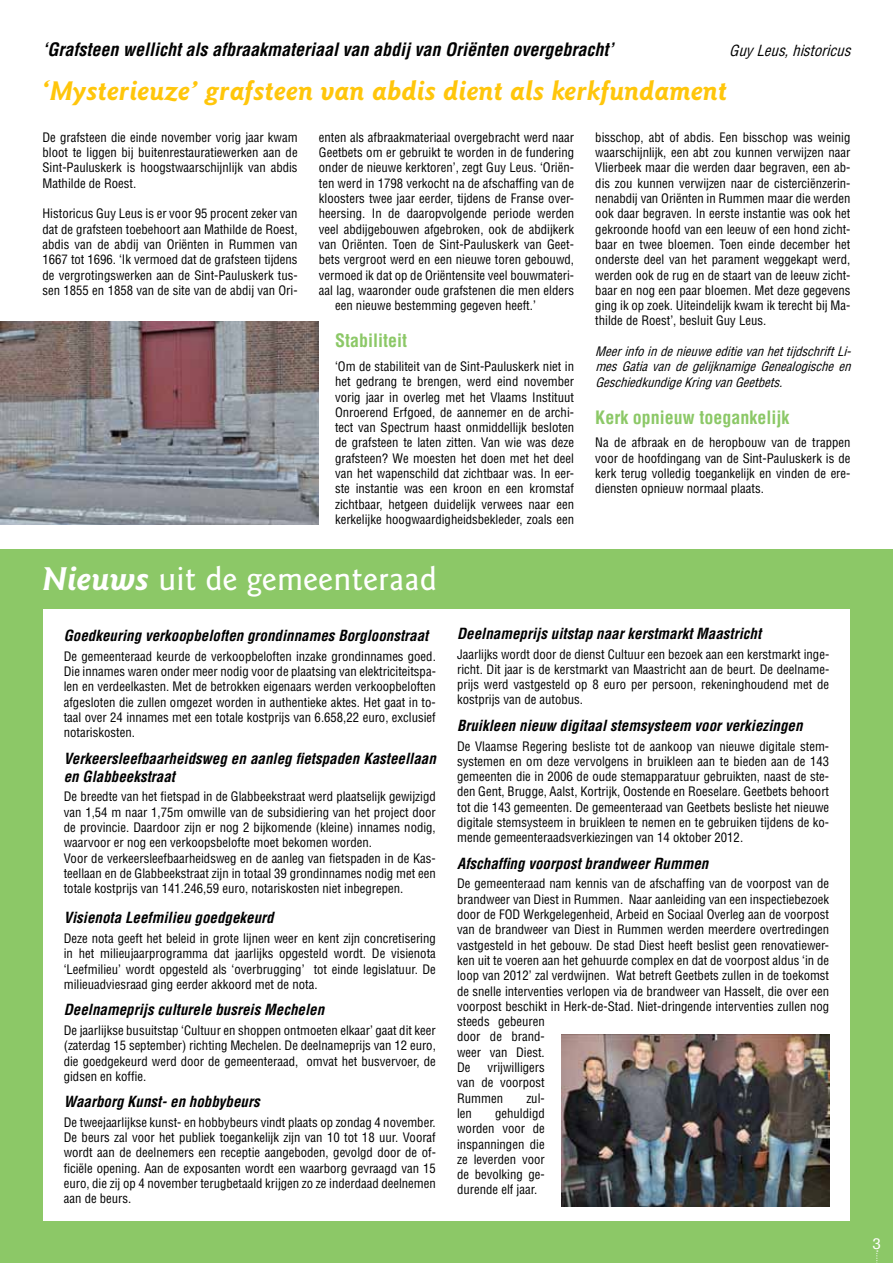
<style>
.page{position:relative;width:893px;height:1263px;background:#fff}
.page>*{position:absolute;margin:0;border:0;box-sizing:border-box;transform-origin:0 0}
.t1{font:500 33px "Goudy Sans IT Cby BT";color:#fff}
.t2{font:italic 700 27px "Goudy Sans IT Cby BT";color:#ffc60b}
.t3{font:italic 700 condensed 18px "Helvetica";color:#000}
.t4{font:700 condensed 18px "Helvetica";color:#8cc867}
.t5{font:italic 700 condensed 15px/18px "Helvetica";color:#000}
.t6{font:italic condensed 15px "Helvetica";color:#000}
.t7{font:condensed 14.4px "Helvetica";color:#fff;scale:1.2 1}
.t8{font:condensed 12.75px/15.3px "Helvetica";color:#000;text-align:justify}
.t9{font:italic condensed 12.75px/15.3px "Helvetica";color:#000;text-align:justify}
.s1{font-weight:700;font-style:italic}
</style>
<div class="page">
<div style="left:1px;top:550px;width:892px;height:713px;background:#8cc867"></div>
<div style="left:43px;top:609px;width:807px;height:611px;background:#fff"></div>
<img style="left:562px;top:1034px;width:267px;height:172px">
<svg style="left:876px;top:1250px;width:2px;height:13px"></svg>
<img style="left:0;top:322px;width:318px;height:202px">
<h3 class="t3" style="left:43px;top:39px;width:572px">‘Grafsteen wellicht als afbraakmateriaal van abdij van Oriënten overgebracht’</h3>
<p class="t6" style="left:729px;top:42px;width:128px">GuyLeus,historicus</p>
<h2 class="t2" style="left:43px;top:74px;width:686px">‘Mysterieuze’ grafsteen van abdis dient als kerkfundament</h2>
<p class="t8" style="left:43px;top:129px;width:257px">De grafsteen die einde november vorig jaar kwam bloot te liggen bij buitenrestauratiewerken aan de Sint-Pauluskerk is hoogstwaarschijnlijk van abdis Mathilde de Roest.</p>
<p class="t8" style="left:43px;top:206px;width:257px">Historicus Guy Leus is er voor 95 procent zeker van dat de grafsteen toebehoort aan Mathilde de Roest, abdis van de abdij van Oriënten in Rummen van 1667 tot 1696. ‘Ik vermoed dat de grafsteen tijdens de vergrotingswerken aan de Sint-Pauluskerk tus&shy;sen 1855 en 1858 van de site van de abdij van Ori-</p>
<p class="t8" style="left:319px;top:129px;width:257px">ënten als afbraakmateriaal overgebracht werd naar</p>
<p class="t8" style="left:319px;top:145px;width:257px">Geetbets om er gebruikt te worden in de fundering</p>
<p class="t8" style="left:319px;top:160px;width:257px">onder de nieuwe kerktoren’, zegt Guy Leus. ‘Oriën-</p>
<p class="t8" style="left:319px;top:175px;width:257px">ten werd in 1798 verkocht na de afschaffing van de</p>
<p class="t8" style="left:319px;top:191px;width:257px">kloosters twee jaar eerder, tijdens de Franse over-</p>
<p class="t8" style="left:319px;top:206px;width:257px">heersing. In de daaropvolgende periode werden</p>
<p class="t8" style="left:319px;top:221px;width:257px">veel abdijgebouwen afgebroken, ook de abdijkerk</p>
<p class="t8" style="left:319px;top:236px;width:257px">van Oriënten. Toen de Sint-Pauluskerk van Geet-</p>
<p class="t8" style="left:319px;top:252px;width:257px">bets vergroot werd en een nieuwe toren gebouwd,</p>
<p class="t8" style="left:319px;top:267px;width:257px">vermoed ik dat op de Oriëntensite veel bouwmateri-</p>
<p class="t8" style="left:319px;top:282px;width:257px">aal lag, waaronder oude grafstenen die men elders</p>
<p class="t8" style="left:335px;top:298px;width:202px">een nieuwe bestemming gegeven heeft.’</p>
<h3 class="t4" style="left:335px;top:330px;width:74px">Stabiliteit</h3>
<p class="t8" style="left:335px;top:358px;width:241px">‘Om de stabiliteit van de Sint-Pauluskerk niet in het gedrang te brengen, werd eind november vorig jaar in overleg met het Vlaams Instituut Onroerend Erfgoed, de aannemer en de archi&shy;tect van Spectrum haast onmiddellijk besloten de grafsteen te laten zitten. Van wie was deze grafsteen? We moesten het doen met het deel van het wapenschild dat zichtbaar was. In eer&shy;ste instantie was een kroon en een kromstaf zichtbaar, hetgeen duidelijk verwees naar een kerkelijke hoogwaardigheidsbekleder, zoals een</p>
<p class="t8" style="left:595px;top:129px;width:257px">bisschop, abt of abdis. Een bisschop was weinig waarschijnlijk, een abt zou kunnen verwijzen naar Vlierbeek maar die werden daar begraven, een ab&shy;dis zou kunnen verwijzen naar de cisterciënzerin&shy;nenabdij van Oriënten in Rummen maar die werden ook daar begraven. In eerste instantie was ook het gekroonde hoofd van een leeuw of een hond zicht&shy;baar en twee bloemen. Toen einde december het onderste deel van het parament weggekapt werd, werden ook de rug en de staart van de leeuw zicht&shy;baar en nog een paar bloemen. Met deze gegevens ging ik op zoek. Uiteindelijk kwam ik terecht bij Ma&shy;thilde de Roest’, besluit Guy Leus.</p>
<p class="t9" style="left:595px;top:344px;width:261px">MeerinfoindenieuweeditievanhettijdschriftLi&shy;mes Gatia van de gelijknamige Genealogische en GeschiedkundigeKringvanGeetbets.</p>
<h3 class="t4" style="left:595px;top:406px;width:196px">Kerk opnieuw toegankelijk</h3>
<p class="t8" style="left:595px;top:435px;width:257px">Na de afbraak en de heropbouw van de trappen voor de hoofdingang van de Sint-Pauluskerk is de kerk terug volledig toegankelijk en vinden de ere&shy;diensten opnieuw normaal plaats.</p>
<h1 class="t1" style="left:43px;top:558px;width:396px"><span class="s1">Nieuws</span> uit de gemeenteraad</h1>
<p class="t5" style="left:64px;top:627px;width:366px">Goedkeuring verkoopbeloften grondinnames Borgloonstraat</p>
<p class="t8" style="left:64px;top:648px;width:374px">De gemeenteraad keurde de verkoopbeloften inzake grondinnames goed.<br>Die innames waren onder meer nodig voor de plaatsing van elektriciteitspa&shy;len en verdeelkasten. Met de betrokken eigenaars werden verkoopbeloften afgesloten die zullen omgezet worden in authentieke aktes. Het gaat in to&shy;taal over 24 innames met een totale kostprijs van 6.658,22 euro, exclusief notariskosten.</p>
<p class="t5" style="left:64px;top:749px;width:374px">Verkeersleefbaarheidsweg en aanleg fietspaden Kasteellaan en Glabbeekstraat</p>
<p class="t8" style="left:64px;top:789px;width:374px;text-align:left">De breedte van het fietspad in de Glabbeekstraat werd plaatselijk gewijzigd van 1,54 m naar 1,75m omwille van de subsidiering van het project door de provincie. Daardoor zijn er nog 2 bijkomende (kleine) innames nodig, waarvoor er nog een verkoopsbelofte moet bekomen worden.<br>Voor de verkeersleefbaarheidsweg en de aanleg van fietspaden in de Kas&shy;teellaan en de Glabbeekstraat zijn in totaal 39 grondinnames nodig met een totale kostprijs van 141.246,59 euro, notariskosten niet inbegrepen.</p>
<p class="t5" style="left:64px;top:909px;width:212px">Visienota Leefmilieu goedgekeurd</p>
<p class="t8" style="left:64px;top:930px;width:374px">Deze nota geeft het beleid in grote lijnen weer en kent zijn concretisering in het milieujaarprogramma dat jaarlijks opgesteld wordt. De visienota ‘Leefmilieu’ wordt opgesteld als ‘overbrugging’ tot einde legislatuur. De milieuadviesraad ging eerder akkoord met de nota.</p>
<p class="t5" style="left:64px;top:1001px;width:262px">Deelnameprijs culturele busreis Mechelen</p>
<p class="t8" style="left:64px;top:1022px;width:374px">De jaarlijkse busuitstap ‘Cultuur en shoppen ontmoeten elkaar’ gaat dit keer (zaterdag 15 september) richting Mechelen. De deelnameprijs van 12 euro, die goedgekeurd werd door de gemeenteraad, omvat het busvervoer, de gidsen en koffie.</p>
<p class="t5" style="left:64px;top:1093px;width:197px">Waarborg Kunst- en hobbybeurs</p>
<p class="t8" style="left:64px;top:1114px;width:374px">De tweejaarlijkse kunst- en hobbybeurs vindt plaats op zondag 4 november.<br>De beurs zal voor het publiek toegankelijk zijn van 10 tot 18 uur. Vooraf wordt aan de deelnemers een receptie aangeboden, gevolgd door de of&shy;ficiële opening. Aan de exposanten wordt een waarborg gevraagd van 15 euro, die zij op 4 november terugbetaald krijgen zo ze inderdaad deelnemen aan de beurs.</p>
<p class="t5" style="left:457px;top:624px;width:306px">Deelnameprijs uitstap naar kerstmarkt Maastricht</p>
<p class="t8" style="left:457px;top:646px;width:374px">Jaarlijks wordt door de dienst Cultuur een bezoek aan een kerstmarkt inge&shy;richt. Dit jaar is de kerstmarkt van Maastricht aan de beurt. De deelname&shy;prijs werd vastgesteld op 8 euro per persoon, rekeninghoudend met de kostprijs van de autobus.</p>
<p class="t5" style="left:457px;top:716px;width:347px">Bruikleen nieuw digitaal stemsysteem voor verkiezingen</p>
<p class="t8" style="left:457px;top:738px;width:374px">De Vlaamse Regering besliste tot de aankoop van nieuwe digitale stem&shy;systemen en om deze vervolgens in bruikleen aan te bieden aan de 143 gemeenten die in 2006 de oude stemapparatuur gebruikten, naast de ste&shy;den Gent, Brugge, Aalst, Kortrijk, Oostende en Roeselare. Geetbets behoort tot die 143 gemeenten. De gemeenteraad van Geetbets besliste het nieuwe digitale stemsysteem in bruikleen te nemen en te gebruiken tijdens de ko&shy;mende gemeenteraadsverkiezingen van 14 oktober 2012.</p>
<p class="t5" style="left:457px;top:854px;width:253px">Afschaffing voorpost brandweer Rummen</p>
<p class="t8" style="left:457px;top:876px;width:374px;text-align:left">De gemeenteraad nam kennis van de afschaffing van de voorpost van de brandweer van Diest in Rummen. Naar aanleiding van een inspectiebezoek door de FOD Werkgelegenheid, Arbeid en Sociaal Overleg aan de voorpost van de brandweer van Diest in Rummen werden meerdere overtredingen vastgesteld in het gebouw. De stad Diest heeft beslist geen renovatiewer&shy;ken uit te voeren aan het gehuurde complex en dat de voorpost aldus ‘in de loop van 2012’ zal verdwijnen. Wat betreft Geetbets zullen in de toekomst de snelle interventies verlopen via de brandweer van Hasselt, die over een voorpost beschikt in Herk-de-Stad. Niet-dringende interventies zullen nog steeds gebeuren<br>door de brand-<br>weer van Diest.<br>De</p>
<p class="t8" style="left:457px;top:1059px;width:89px;text-indent:30px">vrijwilligers van de voorpost Rummen</p>
<p class="t8" style="left:526px;top:1090px;width:20px">zul-</p>
<p class="t8" style="left:457px;top:1105px;width:89px;text-indent:38px">gehuldigd worden voor de inspanningen die ze leverden voor de bevolking ge&shy;durende elf jaar.</p>
<p class="t8" style="left:457px;top:1105px;width:16px">len</p>
<p class="t7" style="left:872px;top:1235px;width:9px">3</p>
</div>
